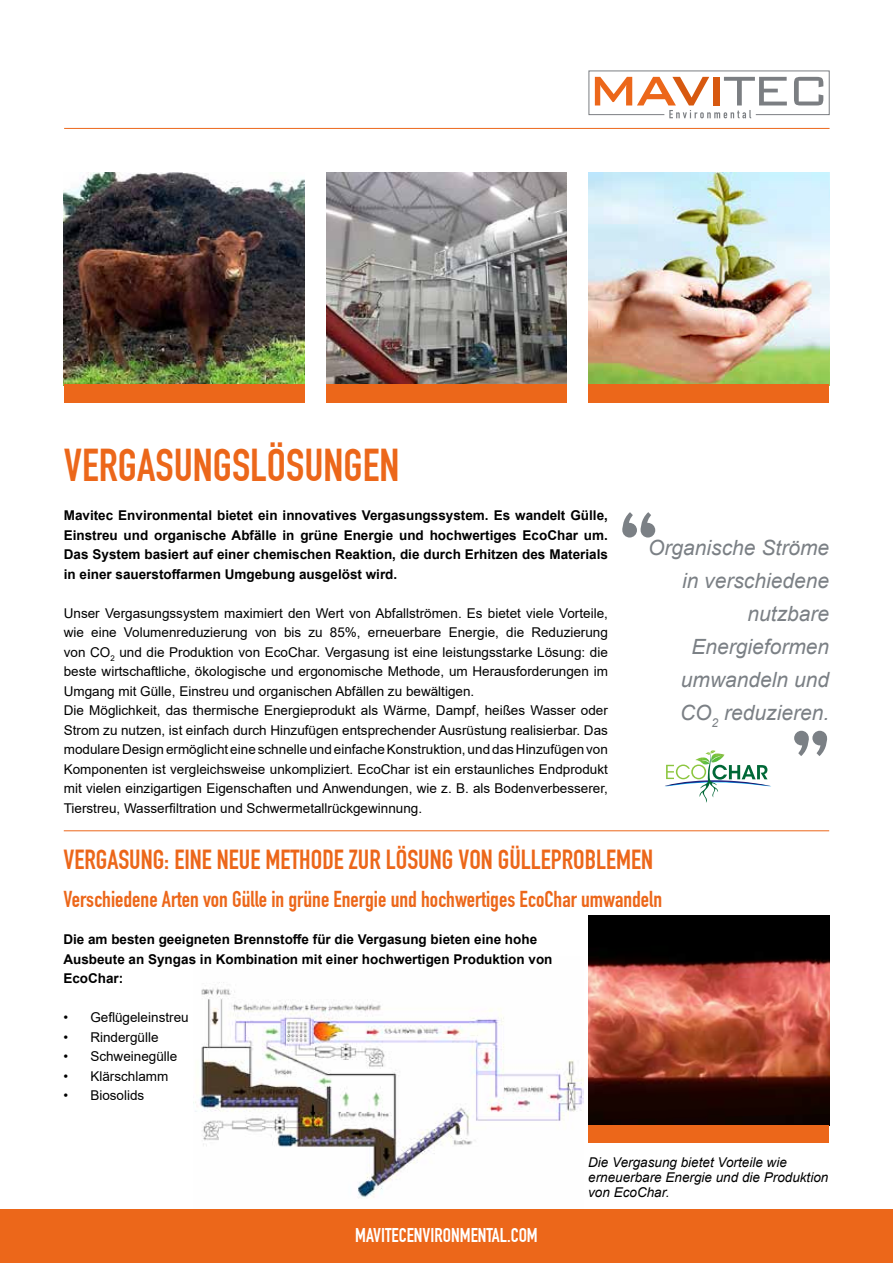
<style>
.page{position:relative;width:893px;height:1263px;background:#fff}
.page>*{position:absolute;margin:0;border:0;box-sizing:border-box;transform-origin:0 0}
.t1{font:45px "DIN Engschrift";color:#ec671a}
.t2{font:27px "DIN Engschrift";color:#ec671a}
.t3{font:22.5px "DIN Engschrift";color:#ec671a}
.t4{font:italic 21px/33px "Arial";color:#7b8085;text-align:right}
.t5{font:19.5px "DIN Engschrift";color:#fff}
.t6{font:13.5px/19.5px "Arial";color:#000}
.t7{font:700 13.5px/19.5px "Arial";color:#000}
.t8{font:italic 13.5px/15px "Arial";color:#000}
</style>
<div class="page">
<img style="left:588px;top:173px;width:241px;height:211px">
<img style="left:193px;top:982px;width:390px;height:228px">
<svg style="left:589px;top:71px;width:240px;height:47px"></svg>
<hr style="left:64px;top:128px;width:765px;height:1px;background:#ec671a">
<img style="left:588px;top:915px;width:241px;height:210px">
<div style="left:0;top:1210px;width:893px;height:53px;background:#ec671a"></div>
<img style="left:64px;top:173px;width:241px;height:211px">
<img style="left:326px;top:173px;width:241px;height:211px">
<hr style="left:64px;top:830px;width:765px;height:1px;background:#ec671a">
<svg style="left:622px;top:512px;width:33px;height:25px"></svg>
<svg style="left:794px;top:731px;width:33px;height:25px"></svg>
<div style="left:588px;top:1125px;width:241px;height:17px;background:#ec671a"></div>
<div style="left:64px;top:384px;width:241px;height:18px;background:#ec671a"></div>
<div style="left:326px;top:384px;width:241px;height:18px;background:#ec671a"></div>
<div style="left:588px;top:384px;width:241px;height:18px;background:#ec671a"></div>
<svg style="left:665px;top:750px;width:106px;height:53px"></svg>
<h1 class="t1" style="left:64px;top:443px;width:337px">VERGASUNGSLÖSUNGEN</h1>
<p class="t7" style="left:64px;top:506px;width:546px;text-align:justify">Mavitec Environmental bietet ein innovatives Vergasungssystem. Es wandelt Gülle, Einstreu und organische Abfälle in grüne Energie und hochwertiges EcoChar um.<br>Das System basiert auf einer chemischen Reaktion, die durch Erhitzen des Materials in einer sauerstoffarmen Umgebung ausgelöst wird.</p>
<p class="t6" style="left:64px;top:603px;width:546px">Unser Vergasungssystem maximiert den Wert von Abfallströmen. Es bietet viele Vorteile, wie eine Volumenreduzierung von bis zu 85%, erneuerbare Energie, die Reduzierung von CO<sub>2</sub> und die Produktion von EcoChar. Vergasung ist eine leistungsstarke Lösung: die beste wirtschaftliche, ökologische und ergonomische Methode, um Herausforderungen im Umgang mit Gülle, Einstreu und organischen Abfällen zu bewältigen.<br>Die Möglichkeit, das thermische Energieprodukt als Wärme, Dampf, heißes Wasser oder Strom zu nutzen, ist einfach durch Hinzufügen entsprechender Ausrüstung realisierbar. Das modulare Design ermöglicht eine schnelle und einfache Konstruktion, und das Hinzufügen von Komponenten ist vergleichsweise unkompliziert. EcoChar ist ein erstaunliches Endprodukt mit vielen einzigartigen Eigenschaften und Anwendungen, wie z. B. als Bodenverbesserer, Tierstreu, Wasserfiltration und Schwermetallrückgewinnung.</p>
<h3 class="t4" style="left:648px;top:533px;width:182px">Organische Ströme in verschiedene nutzbare<br>Energieformen umwandeln und<br>CO<sub>2</sub> reduzieren.</h3>
<h2 class="t2" style="left:63px;top:846px;width:591px">VERGASUNG: EINE NEUE METHODE ZUR LÖSUNG VON GÜLLEPROBLEMEN</h2>
<h3 class="t3" style="left:63px;top:887px;width:600px">Verschiedene Arten von Gülle in grüne Energie und hochwertiges EcoChar umwandeln</h3>
<p class="t7" style="left:63px;top:930px;width:491px">Die am besten geeigneten Brennstoffe für die Vergasung bieten eine hohe<br>Ausbeute an Syngas in Kombination mit einer hochwertigen Produktion von<br>EcoChar:</p>
<p class="t6" style="left:63px;top:1009px;width:127px">• Geflügeleinstreu</p>
<p class="t6" style="left:63px;top:1029px;width:97px">• Rindergülle</p>
<p class="t6" style="left:63px;top:1048px;width:116px">• Schweinegülle</p>
<p class="t6" style="left:63px;top:1068px;width:107px">• Klärschlamm</p>
<p class="t6" style="left:63px;top:1087px;width:83px">• Biosolids</p>
<h3 class="t5" style="left:355px;top:1225px;width:184px">MAVITECENVIRONMENTAL.COM</h3>
<p class="t8" style="left:588px;top:1156px;width:242px">Die Vergasung bietet Vorteile wie erneuerbare Energie und die Produktion von EcoChar.</p>
</div>
